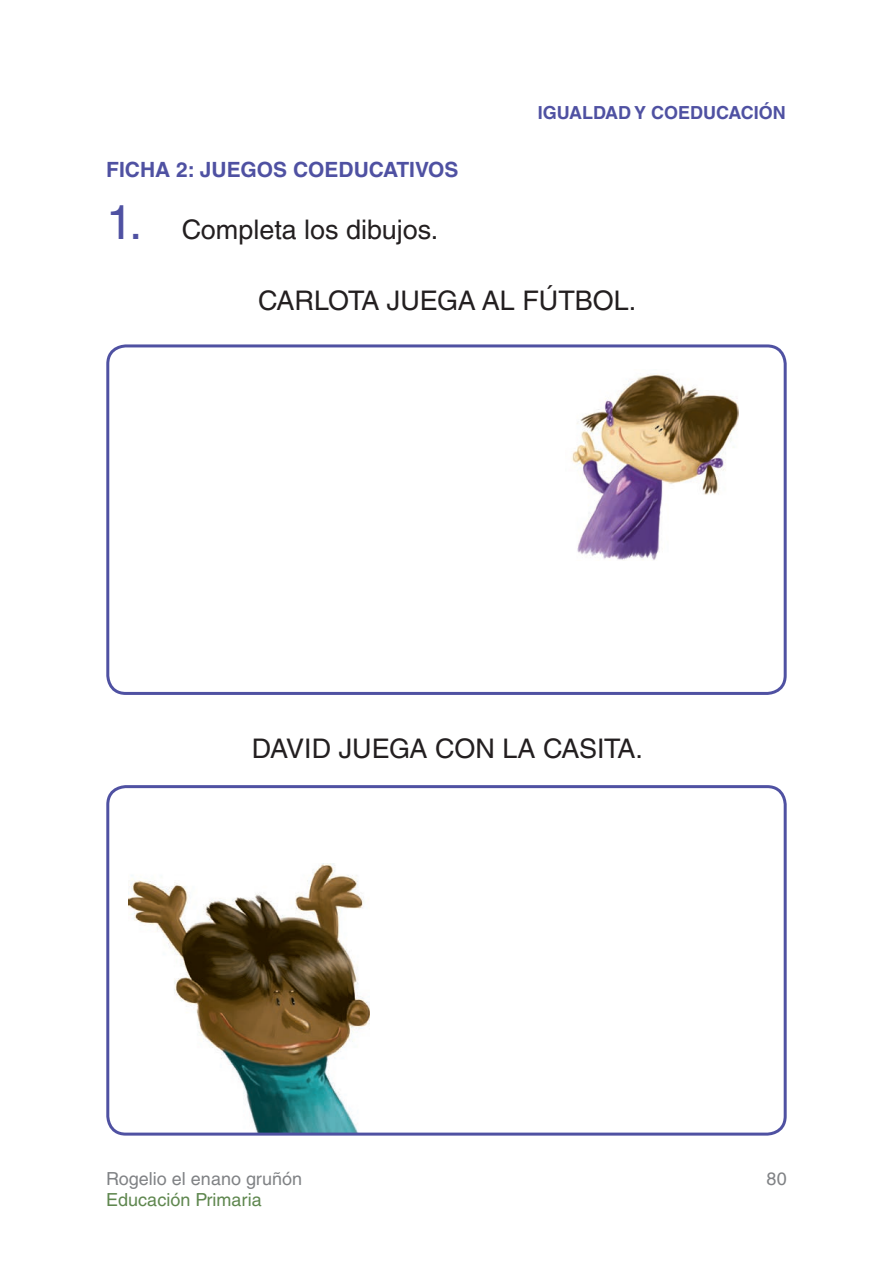
<style>
.page{position:relative;width:893px;height:1263px;background:#fff}
.page>*{position:absolute;margin:0;border:0;box-sizing:border-box;transform-origin:0 0}
.t1{font:27px "Helvetica LT Std";color:#231f20}
.t2{font:700 21px "Helvetica LT Std";color:#4f51a2}
.t3{font:18px "Helvetica LT Std";color:#808285}
.t4{font:700 18px "Helvetica LT Std";color:#4f51a2}
.t5{font:18px "Helvetica LT Std";color:#5f874f}
.s1{font-size:48px;color:#4f51a2}
</style>
<div class="page">
<img style="left:571px;top:374px;width:168px;height:186px">
<img style="left:129px;top:863px;width:241px;height:268px">
<div style="left:106px;top:344px;width:681px;height:351px;border:3px solid #4f51a2;border-radius:18px"></div>
<div style="left:106px;top:785px;width:681px;height:350px;border:3px solid #4f51a2;border-radius:18px"></div>
<p class="t4" style="left:538px;top:102px;width:248px">IGUALDAD Y COEDUCACIÓN</p>
<p class="t2" style="left:106px;top:156px;width:353px">FICHA 2: JUEGOS COEDUCATIVOS</p>
<p class="t1" style="left:106px;top:214px;width:331px"><span class="s1">1.</span> Completa los dibujos.</p>
<p class="t1" style="left:258px;top:284px;width:377px">CARLOTA JUEGA AL FÚTBOL.</p>
<p class="t1" style="left:252px;top:733px;width:390px">DAVID JUEGA CON LA CASITA.</p>
<p class="t3" style="left:106px;top:1168px;width:196px">Rogelio el enano gruñón</p>
<p class="t5" style="left:106px;top:1190px;width:157px">Educación Primaria</p>
<p class="t3" style="left:767px;top:1168px;width:21px">80</p>
</div>
